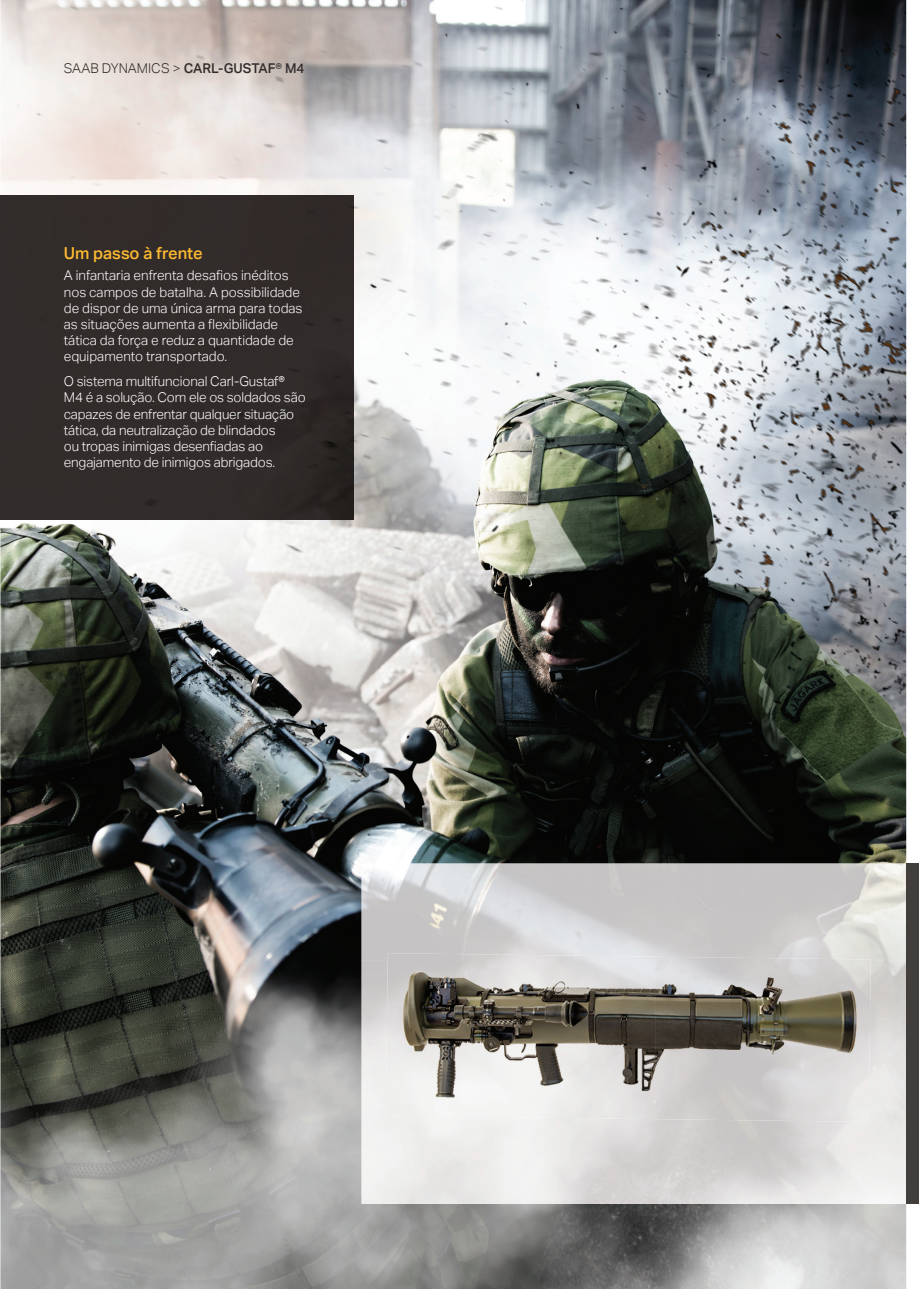
<style>
.page{position:relative;width:919px;height:1289px;background:#fff}
.page>*{position:absolute;margin:0;border:0;box-sizing:border-box;transform-origin:0 0}
.t1{font:500 16.5px "Aktiv Grotesk";color:#fdb931}
.t2{font:300 13.5px/16.2px "Aktiv Grotesk";letter-spacing:-.01em;color:#fff}
.t3{font:500 13.5px "Aktiv Grotesk";color:#322d2c}
.s1{font-weight:300}
</style>
<div class="page">
<img style="left:0;top:0;width:906px;height:1288px">
<img style="left:361px;top:863px;width:545px;height:97px">
<img style="left:361px;top:960px;width:49px;height:243px">
<img style="left:857px;top:960px;width:49px;height:243px">
<img style="left:410px;top:1121px;width:347px;height:82px">
<img style="left:757px;top:1121px;width:100px;height:82px">
<div style="left:906px;top:863px;width:12px;height:340px;background:#423e3c"></div>
<div style="left:0;top:196px;width:353px;height:323px;background:#312c2a"></div>
<img style="left:386px;top:953px;width:269px;height:126px">
<img style="left:655px;top:956px;width:215px;height:124px">
<img style="left:385px;top:1079px;width:484px;height:42px">
<p class="t3" style="left:64px;top:61px;width:242px"><span class="s1">SAAB DYNAMICS &gt;</span> CARL-GUSTAF® M4</p>
<p class="t1" style="left:64px;top:243px;width:140px">Um passo à frente</p>
<p class="t2" style="left:64px;top:267px;width:240px">A infantaria enfrenta desafios inéditos nos campos de batalha. A possibilidade de dispor de uma única arma para todas as situações aumenta a flexibilidade tática da força e reduz a quantidade de equipamento transportado.</p>
<p class="t2" style="left:64px;top:373px;width:243px">O sistema multifuncional Carl-Gustaf® M4 é a solução. Com ele os soldados são capazes de enfrentar qualquer situação tática, da neutralização de blindados<br>ou tropas inimigas desenfiadas ao engajamento de inimigos abrigados.</p>
</div>
